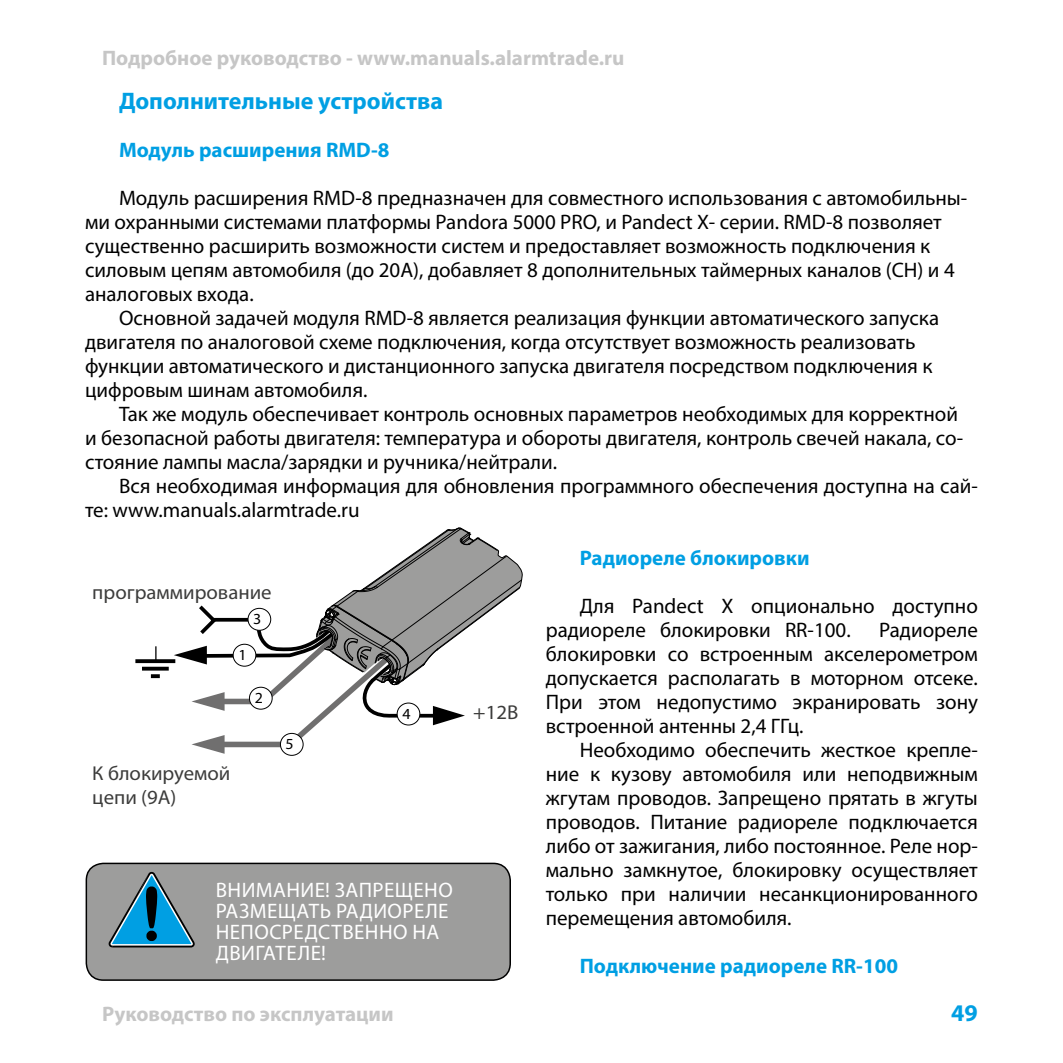
<style>
.page{position:relative;width:1063px;height:1063px;background:#fff}
.page>*{position:absolute;margin:0;border:0;box-sizing:border-box;transform-origin:0 0}
.t1{font:700 24px "Myriad Pro";color:#009fe3}
.t2{font:21px/24px "Myriad Pro";color:#000}
.t3{font:700 21px "Myriad Pro";color:#c6c6c6}
.t4{font:700 21px "Myriad Pro";color:#009fe3}
.t5{font:21px/21px "Myriad Pro";letter-spacing:.02em;color:#fff}
.t6{font:20.1px/24px "Myriad Pro";color:#3c3c3b}
.t7{font:15.3px "Myriad Pro";color:#000}
</style>
<div class="page">
<svg style="left:155px;top:646px;width:2px;height:13px"></svg>
<svg style="left:135px;top:659px;width:39px;height:4px"></svg>
<svg style="left:142px;top:667px;width:27px;height:4px"></svg>
<svg style="left:151px;top:674px;width:9px;height:4px"></svg>
<div style="left:280px;top:733px;width:24px;height:23px;border:1px solid #000;border-radius:50%"></div>
<svg style="left:174px;top:527px;width:349px;height:227px"></svg>
<div style="left:86px;top:863px;width:424px;height:117px;background:#9d9d9c;border-radius:17px"></div>
<div style="left:86px;top:863px;width:425px;height:118px;border:2px solid #000;border-radius:17px"></div>
<svg style="left:108px;top:871px;width:87px;height:76px"></svg>
<p class="t3" style="left:102px;top:44px;width:524px">Подробное руководство - www.manuals.alarmtrade.ru</p>
<p class="t1" style="left:119px;top:85px;width:326px">Дополнительные устройства</p>
<p class="t4" style="left:119px;top:136px;width:272px">Модуль расширения RMD-8</p>
<p class="t2" style="left:85px;top:186px;width:884px;text-indent:34px">Модуль расширения RMD-8 предназначен для совместного использования с автомобильны&shy;ми охранными системами платформы Pandora 5000 PRO, и Pandect X- серии. RMD-8 позволяет существенно расширить возможности систем и предоставляет возможность подключения к силовым цепям автомобиля (до 20А), добавляет 8 дополнительных таймерных каналов (CH) и 4 аналоговых входа.</p>
<p class="t2" style="left:85px;top:306px;width:856px;text-indent:34px">Основной задачей модуля RMD-8 является реализация функции автоматического запуска двигателя по аналоговой схеме подключения, когда отсутствует возможность реализовать функции автоматического и дистанционного запуска двигателя посредством подключения к цифровым шинам автомобиля.</p>
<p class="t2" style="left:85px;top:402px;width:880px;text-indent:34px">Так же модуль обеспечивает контроль основных параметров необходимых для корректной и безопасной работы двигателя: температура и обороты двигателя, контроль свечей накала, со&shy;стояние лампы масла/зарядки и ручника/нейтрали.</p>
<p class="t2" style="left:85px;top:474px;width:894px;text-indent:34px">Вся необходимая информация для обновления программного обеспечения доступна на сай&shy;те: www.manuals.alarmtrade.ru</p>
<p class="t6" style="left:92px;top:580px;width:181px">программирование</p>
<p class="t7" style="left:253px;top:610px;width:10px">3</p>
<p class="t7" style="left:238px;top:646px;width:10px">1</p>
<p class="t7" style="left:255px;top:689px;width:10px">2</p>
<p class="t6" style="left:92px;top:761px;width:140px">К блокируемой цепи (9А)</p>
<p class="t7" style="left:286px;top:735px;width:10px">5</p>
<p class="t7" style="left:402px;top:705px;width:10px">4</p>
<p class="t6" style="left:473px;top:700px;width:47px">+12В</p>
<p class="t5" style="left:216px;top:879px;width:239px">ВНИМАНИЕ! ЗАПРЕЩЕНО<br>РАЗМЕЩАТЬ РАДИОРЕЛЕ<br>НЕПОСРЕДСТВЕННО НА<br>ДВИГАТЕЛЕ!</p>
<p class="t3" style="left:102px;top:1000px;width:293px">Руководство по эксплуатации</p>
<p class="t4" style="left:580px;top:544px;width:231px">Радиореле блокировки</p>
<p class="t2" style="left:546px;top:594px;width:434px;text-indent:34px">Для Pandect X опционально доступно радиореле блокировки RR-100.</p>
<p class="t2" style="left:546px;top:618px;width:434px;text-align:justify;text-indent:333px">Радиореле блокировки со встроенным акселерометром допускается располагать в моторном отсеке.<br>При этом недопустимо экранировать зону встроенной антенны 2,4 ГГц.</p>
<p class="t2" style="left:546px;top:738px;width:434px;text-align:justify;text-indent:34px">Необходимо обеспечить жесткое крепле&shy;ние к кузову автомобиля или неподвижным жгутам проводов. Запрещено прятать в жгуты проводов. Питание радиореле подключается либо от зажигания, либо постоянное. Реле нор&shy;мально замкнутое, блокировку осуществляет только при наличии несанкционированного перемещения автомобиля.</p>
<p class="t4" style="left:580px;top:952px;width:320px">Подключение радиореле RR-100</p>
<p class="t1" style="left:951px;top:997px;width:28px">49</p>
</div>
